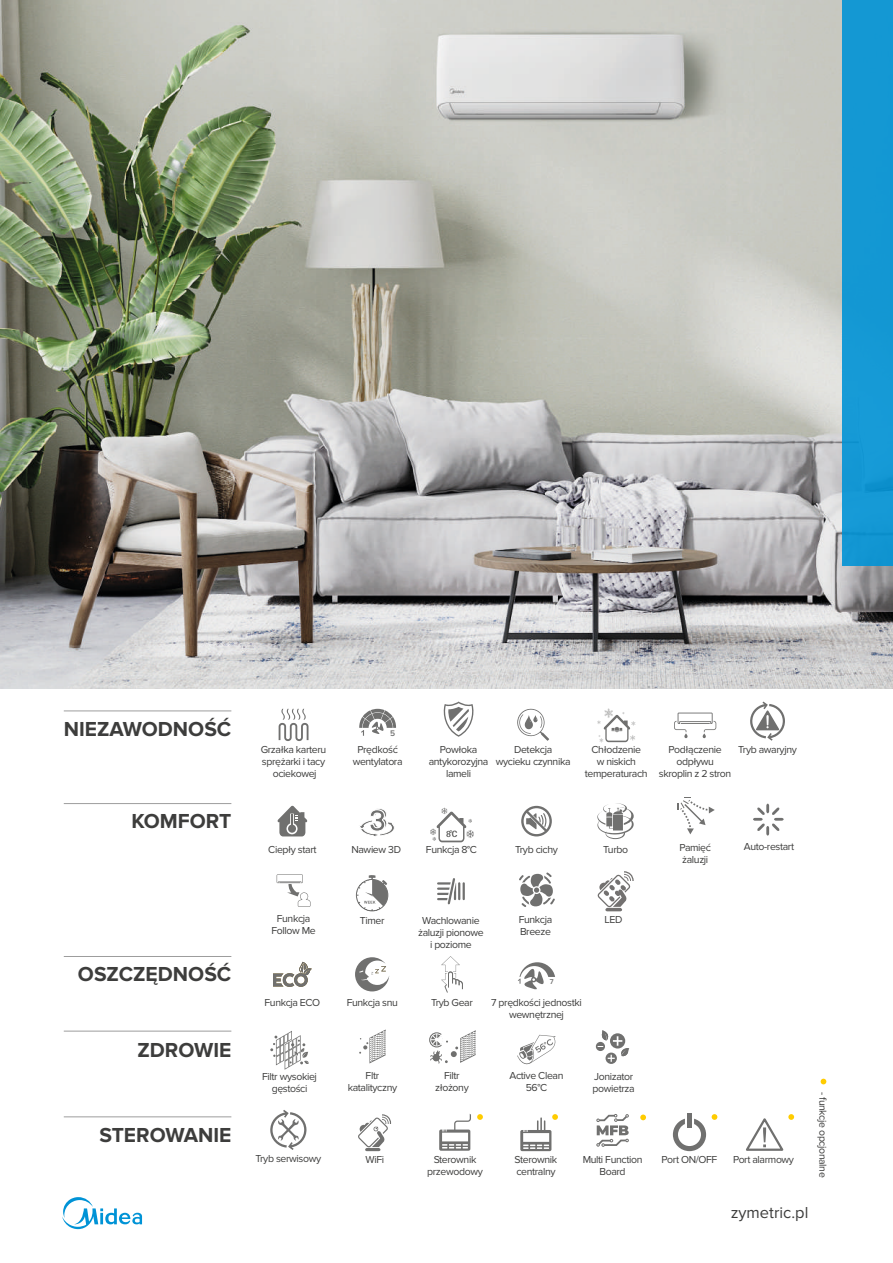
<style>
.page{position:relative;width:893px;height:1263px;background:#fff}
.page>*{position:absolute;margin:0;border:0;box-sizing:border-box;transform-origin:0 0}
.t1{font:700 21px "Proxima Nova";color:#3d3d3c}
.t2{font:16.5px "Proxima Nova";color:#3d3d3c}
.t3{font:10.5px/12px "Proxima Nova";letter-spacing:-.035em;color:#3d3d3c;text-align:center}
.t4{font:600 8.4px "Proxima Nova";color:#70706f}
.t5{font:600 7.2px "Proxima Nova";color:#70706f}
</style>
<div class="page">
<svg style="left:62px;top:1197px;width:80px;height:32px"></svg>
<img style="left:0;top:0;width:893px;height:689px">
<div style="left:842px;top:0;width:51px;height:566px;background:#1498d3"></div>
<hr style="left:64px;top:710px;width:167px;height:1px;background:#9d9d9d">
<hr style="left:64px;top:803px;width:167px;height:1px;background:#9d9d9d">
<hr style="left:64px;top:956px;width:167px;height:1px;background:#9d9d9d">
<hr style="left:64px;top:1031px;width:167px;height:1px;background:#9d9d9d">
<hr style="left:64px;top:1116px;width:167px;height:1px;background:#9d9d9d">
<svg style="left:753px;top:804px;width:31px;height:31px"></svg>
<svg style="left:356px;top:875px;width:32px;height:36px"></svg>
<svg style="left:597px;top:803px;width:37px;height:36px"></svg>
<svg style="left:277px;top:806px;width:31px;height:30px"></svg>
<div style="left:288px;top:825px;width:8px;height:8px;background:#70706f;border-radius:50%"></div>
<svg style="left:521px;top:806px;width:31px;height:30px"></svg>
<svg style="left:430px;top:808px;width:44px;height:34px"></svg>
<svg style="left:273px;top:962px;width:39px;height:25px"></svg>
<svg style="left:355px;top:957px;width:34px;height:34px"></svg>
<svg style="left:441px;top:956px;width:22px;height:36px"></svg>
<svg style="left:518px;top:962px;width:37px;height:28px"></svg>
<svg style="left:270px;top:1031px;width:39px;height:39px"></svg>
<svg style="left:277px;top:874px;width:34px;height:33px"></svg>
<svg style="left:821px;top:1079px;width:5px;height:5px"></svg>
<svg style="left:517px;top:1035px;width:39px;height:30px"></svg>
<svg style="left:279px;top:709px;width:29px;height:32px"></svg>
<svg style="left:597px;top:708px;width:38px;height:34px"></svg>
<svg style="left:517px;top:708px;width:32px;height:33px"></svg>
<svg style="left:674px;top:713px;width:42px;height:25px"></svg>
<svg style="left:359px;top:709px;width:37px;height:27px"></svg>
<svg style="left:443px;top:701px;width:31px;height:36px"></svg>
<svg style="left:750px;top:701px;width:35px;height:40px"></svg>
<svg style="left:360px;top:809px;width:34px;height:27px"></svg>
<svg style="left:438px;top:878px;width:27px;height:27px"></svg>
<svg style="left:520px;top:1114px;width:38px;height:37px"></svg>
<svg style="left:439px;top:1114px;width:32px;height:37px"></svg>
<svg style="left:477px;top:1114px;width:6px;height:6px"></svg>
<svg style="left:746px;top:1114px;width:48px;height:37px"></svg>
<svg style="left:673px;top:1119px;width:33px;height:32px"></svg>
<div style="left:687px;top:1114px;width:5px;height:14px;background:#70706f"></div>
<svg style="left:712px;top:1114px;width:5px;height:6px"></svg>
<hr style="left:365px;top:1148px;width:15px;height:3px;background:#70706f">
<svg style="left:358px;top:1114px;width:33px;height:33px"></svg>
<svg style="left:270px;top:1110px;width:37px;height:40px"></svg>
<svg style="left:678px;top:797px;width:37px;height:37px"></svg>
<svg style="left:519px;top:872px;width:36px;height:35px"></svg>
<hr style="left:605px;top:908px;width:17px;height:3px;background:#737170;border-radius:2px">
<svg style="left:598px;top:871px;width:36px;height:36px"></svg>
<svg style="left:429px;top:1030px;width:47px;height:33px"></svg>
<svg style="left:596px;top:1030px;width:33px;height:34px"></svg>
<svg style="left:359px;top:1029px;width:27px;height:34px"></svg>
<svg style="left:640px;top:1114px;width:6px;height:6px"></svg>
<svg style="left:596px;top:1114px;width:33px;height:33px"></svg>
<h1 class="t1" style="left:64px;top:716px;width:169px">NIEZAWODNOŚĆ</h1>
<h1 class="t1" style="left:131px;top:809px;width:101px">KOMFORT</h1>
<h1 class="t1" style="left:78px;top:962px;width:155px">OSZCZĘDNOŚĆ</h1>
<h1 class="t1" style="left:137px;top:1037px;width:95px">ZDROWIE</h1>
<h1 class="t1" style="left:99px;top:1122px;width:133px">STEROWANIE</h1>
<p class="t4" style="left:390px;top:729px;width:7px">5</p>
<p class="t3" style="left:353px;top:743px;width:51px">Prędkość wentylatora</p>
<p class="t3" style="left:261px;top:743px;width:67px">Grzałka karteru sprężarki i tacy ociekowej</p>
<p class="t3" style="left:585px;top:744px;width:64px">Chłodzenie<br>w niskich temperaturach</p>
<p class="t3" style="left:429px;top:743px;width:61px">Powłoka antykorozyjna lameli</p>
<p class="t3" style="left:738px;top:744px;width:60px">Tryb awaryjny</p>
<p class="t3" style="left:496px;top:743px;width:76px">Detekcja wycieku czynnika</p>
<p class="t3" style="left:659px;top:744px;width:74px">Podłączenie odpływu skroplin z 2 stron</p>
<p class="t3" style="left:351px;top:843px;width:51px">Nawiew 3D</p>
<p class="t3" style="left:268px;top:843px;width:50px">Ciepły start</p>
<p class="t3" style="left:426px;top:843px;width:53px">Funkcja 8°C</p>
<p class="t3" style="left:515px;top:843px;width:44px">Tryb cichy</p>
<p class="t3" style="left:603px;top:843px;width:26px">Turbo</p>
<p class="t3" style="left:271px;top:913px;width:46px">Funkcja<br>Follow Me</p>
<p class="t3" style="left:360px;top:914px;width:26px">Timer</p>
<p class="t3" style="left:418px;top:914px;width:67px">Wachlowanie żaluzji pionowe i poziome</p>
<p class="t3" style="left:519px;top:913px;width:35px;text-align:left">Funkcja<br>Breeze</p>
<p class="t3" style="left:605px;top:913px;width:19px">LED</p>
<p class="t5" style="left:550px;top:978px;width:5px">7</p>
<p class="t3" style="left:265px;top:997px;width:57px">Funkcja ECO</p>
<p class="t3" style="left:347px;top:997px;width:53px">Funkcja snu</p>
<p class="t3" style="left:431px;top:997px;width:43px">Tryb Gear</p>
<p class="t3" style="left:491px;top:997px;width:92px">7 prędkości jednostki wewnętrznej</p>
<p class="t3" style="left:679px;top:841px;width:33px;text-align:left">Pamięć żaluzji</p>
<p class="t3" style="left:744px;top:841px;width:52px">Auto-restart</p>
<p class="t3" style="left:262px;top:1070px;width:56px">Filtr wysokiej gęstości</p>
<p class="t3" style="left:348px;top:1070px;width:51px">Fltr katalityczny</p>
<p class="t3" style="left:510px;top:1070px;width:55px">Active Clean<br>56°C</p>
<p class="t3" style="left:435px;top:1069px;width:35px">Filtr złożony</p>
<p class="t3" style="left:593px;top:1070px;width:44px;text-align:left">Jonizator powietrza</p>
<p class="t3" style="left:255px;top:1153px;width:67px">Tryb serwisowy</p>
<p class="t3" style="left:366px;top:1153px;width:20px">WiFi</p>
<p class="t3" style="left:662px;top:1153px;width:57px">Port ON/OFF</p>
<p class="t3" style="left:733px;top:1153px;width:63px">Port alarmowy</p>
<p class="t3" style="left:427px;top:1153px;width:57px">Sterownik przewodowy</p>
<p class="t3" style="left:515px;top:1153px;width:44px;text-align:left">Sterownik centralny</p>
<p class="t3" style="left:583px;top:1154px;width:61px">Multi Function<br>Board</p>
<p class="t3" style="left:829px;top:1092px;width:87px;rotate:90deg">- funkcje opcjonalne</p>
<h2 class="t2" style="left:731px;top:1203px;width:79px">zymetric.pl</h2>
</div>
